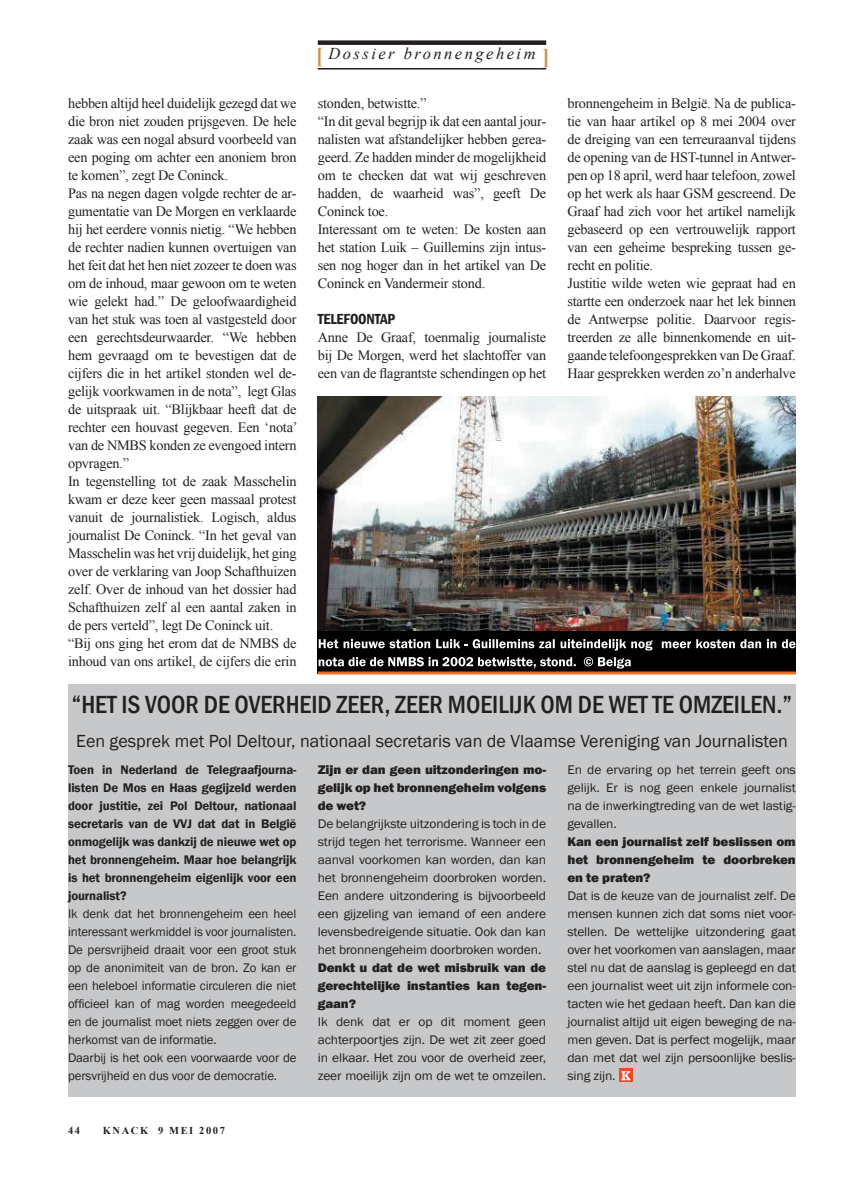
<style>
.page{position:relative;width:864px;height:1191px;background:#fff}
.page>*{position:absolute;margin:0;border:0;box-sizing:border-box;transform-origin:0 0}
.t1{font:500 condensed 25.5px "Franklin Gothic";color:#231f20}
.t2{font:18px "Franklin Gothic";color:#231f20}
.t3{font:italic 16.5px "Times New Roman";letter-spacing:.15em;color:#231f20}
.t4{font:600 condensed 15px "Franklin Gothic";letter-spacing:-.015em;color:#231f20}
.t5{font:14.25px/18px "Times New Roman";letter-spacing:-.015em;color:#231f20}
.t6{font:600 13.5px/18px "Franklin Gothic";color:#fff}
.t7{font:12.9px/18px "Franklin Gothic";letter-spacing:-.01em;color:#231f20;text-align:justify;scale:1.05 1}
.t8{font:12.9px/18px "Franklin Gothic";letter-spacing:-.01em;color:#231f20}
.t9{font:600 12.9px/18px "Franklin Gothic";letter-spacing:-.01em;color:#231f20;text-align:justify}
.t10{font:800 12.9px/18px "Franklin Gothic";letter-spacing:-.01em;color:#231f20;text-align:justify;scale:1.05 1}
.t11{font:700 10.5px "Times New Roman";letter-spacing:.15em;color:#231f20}
.s1{font-weight:700;font-style:normal;font-size:21px;color:#cd8b4d}
</style>
<div class="page">
<div style="left:317px;top:40px;width:229px;height:5px;background:#231f20"></div>
<div style="left:317px;top:630px;width:478px;height:43px;background:#000"></div>
<hr style="left:318px;top:671px;width:477px;height:3px;background:#eb7023">
<hr style="left:317px;top:68px;width:229px;height:2px;background:#231f20">
<div style="left:68px;top:684px;width:727px;height:412px;background:#c7c8ca"></div>
<img style="left:317px;top:396px;width:478px;height:234px">
<svg style="left:619px;top:1068px;width:13px;height:13px"></svg>
<p class="t3" style="left:316px;top:43px;width:235px"><span class="s1">[</span> Dossier bronnengeheim <span class="s1">]</span></p>
<p class="t5" style="left:68px;top:94px;width:231px">hebben altijd heel duidelijk gezegd dat we die bron niet zouden prijsgeven. De hele zaak was een nogal absurd voorbeeld van een poging om achter een anoniem bron te komen”, zegt De Coninck.<br>Pas na negen dagen volgde rechter de ar&shy;gumentatie van De Morgen en verklaarde hij het eerdere vonnis nietig. “We hebben de rechter nadien kunnen overtuigen van het feit dat het hen niet zozeer te doen was om de inhoud, maar gewoon om te weten wie gelekt had.” De geloofwaardigheid van het stuk was toen al vastgesteld door een gerechtsdeurwaarder. “We hebben hem gevraagd om te bevestigen dat de cijfers die in het artikel stonden wel de&shy;gelijk voorkwamen in de nota”, legt Glas de uitspraak uit. “Blijkbaar heeft dat de rechter een houvast gegeven. Een ‘nota’ van de NMBS konden ze evengoed intern opvragen.”<br>In tegenstelling tot de zaak Masschelin kwam er deze keer geen massaal protest vanuit de journalistiek. Logisch, aldus journalist De Coninck. “In het geval van Masschelin was het vrij duidelijk, het ging over de verklaring van Joop Schafthuizen zelf. Over de inhoud van het dossier had Schafthuizen zelf al een aantal zaken in de pers verteld”, legt De Coninck uit. “Bij ons ging het erom dat de NMBS de inhoud van ons artikel, de cijfers die erin</p>
<p class="t5" style="left:317px;top:94px;width:230px">stonden, betwistte.”<br>“In dit geval begrijp ik dat een aantal jour&shy;nalisten wat afstandelijker hebben gerea&shy;geerd. Ze hadden minder de mogelijkheid om te checken dat wat wij geschreven hadden, de waarheid was”, geeft De Coninck toe.<br>Interessant om te weten: De kosten aan het station Luik – Guillemins zijn intus&shy;sen nog hoger dan in het artikel van De Coninck en Vandermeir stond.</p>
<p class="t5" style="left:567px;top:94px;width:230px">bronnengeheim in België. Na de publica&shy;tie van haar artikel op 8 mei 2004 over de dreiging van een terreuraanval tijdens de opening van de HST-tunnel in Antwer&shy;pen op 18 april, werd haar telefoon, zowel op het werk als haar GSM gescreend. De Graaf had zich voor het artikel namelijk gebaseerd op een vertrouwelijk rapport van een geheime bespreking tussen ge&shy;recht en politie.<br>Justitie wilde weten wie gepraat had en startte een onderzoek naar het lek binnen de Antwerpse politie. Daarvoor regis&shy;treerden ze alle binnenkomende en uit&shy;gaande telefoongesprekken van De Graaf.<br>Haar gesprekken werden zo’n anderhalve</p>
<p class="t4" style="left:317px;top:309px;width:79px">TELEFOONTAP</p>
<p class="t5" style="left:317px;top:328px;width:230px;text-align:justify">Anne De Graaf, toenmalig journaliste bij De Morgen, werd het slachtoffer van een van de flagrantste schendingen op het</p>
<p class="t6" style="left:317px;top:635px;width:479px">Het nieuwe station Luik - Guillemins zal uiteindelijk nog meer kosten dan in de nota die de NMBS in 2002 betwistte, stond. © Belga</p>
<h1 class="t1" style="left:72px;top:687px;width:721px">“HET IS VOOR DE OVERHEID ZEER, ZEER MOEILIJK OM DE WET TE OMZEILEN.”</h1>
<p class="t2" style="left:76px;top:729px;width:713px">Een gesprek met Pol Deltour, nationaal secretaris van de Vlaamse Vereniging van Journalisten</p>
<p class="t9" style="left:68px;top:761px;width:230px">Toen in Nederland de Telegraafjourna&shy;listen De Mos en Haas gegijzeld werden door justitie, zei Pol Deltour, nationaal secretaris van de VVJ dat dat in België onmogelijk was dankzij de nieuwe wet op het bronnengeheim. Maar hoe belangrijk is het bronnengeheim eigenlijk voor een journalist?</p>
<p class="t8" style="left:68px;top:905px;width:230px">Ik denk dat het bronnengeheim een heel interessant werkmiddel is voor journalisten.<br>De persvrijheid draait voor een groot stuk op de anonimiteit van de bron. Zo kan er een heleboel informatie circuleren die niet officieel kan of mag worden meegedeeld en de journalist moet niets zeggen over de herkomst van de informatie.<br>Daarbij is het ook een voorwaarde voor de persvrijheid en dus voor de democratie.</p>
<p class="t11" style="left:68px;top:1123px;width:14px">44</p>
<p class="t11" style="left:103px;top:1123px;width:124px">KNACK 9 MEI 2007</p>
<p class="t10" style="left:317px;top:761px;width:219px">Zijn er dan geen uitzonderingen mo&shy;gelijk op het bronnengeheim volgens de wet?</p>
<p class="t7" style="left:317px;top:815px;width:219px">De belangrijkste uitzondering is toch in de strijd tegen het terrorisme. Wanneer een aanval voorkomen kan worden, dan kan het bronnengeheim doorbroken worden.<br>Een andere uitzondering is bijvoorbeeld een gijzeling van iemand of een andere levensbedreigende situatie. Ook dan kan het bronnengeheim doorbroken worden.</p>
<p class="t10" style="left:317px;top:959px;width:219px">Denkt u dat de wet misbruik van de gerechtelijke instanties kan tegen&shy;gaan?</p>
<p class="t7" style="left:317px;top:1013px;width:219px">Ik denk dat er op dit moment geen achterpoortjes zijn. De wet zit zeer goed in elkaar. Het zou voor de overheid zeer, zeer moeilijk zijn om de wet te omzeilen.</p>
<p class="t7" style="left:567px;top:761px;width:219px">En de ervaring op het terrein geeft ons gelijk. Er is nog geen enkele journalist na de inwerkingtreding van de wet lastig&shy;gevallen.</p>
<p class="t10" style="left:567px;top:833px;width:219px">Kan een journalist zelf beslissen om het bronnengeheim te doorbreken en te praten?</p>
<p class="t7" style="left:567px;top:887px;width:219px">Dat is de keuze van de journalist zelf. De mensen kunnen zich dat soms niet voor&shy;stellen. De wettelijke uitzondering gaat over het voorkomen van aanslagen, maar stel nu dat de aanslag is gepleegd en dat een journalist weet uit zijn informele con&shy;tacten wie het gedaan heeft. Dan kan die journalist altijd uit eigen beweging de na&shy;men geven. Dat is perfect mogelijk, maar dan met dat wel zijn persoonlijke beslis&shy;sing zijn.</p>
</div>
